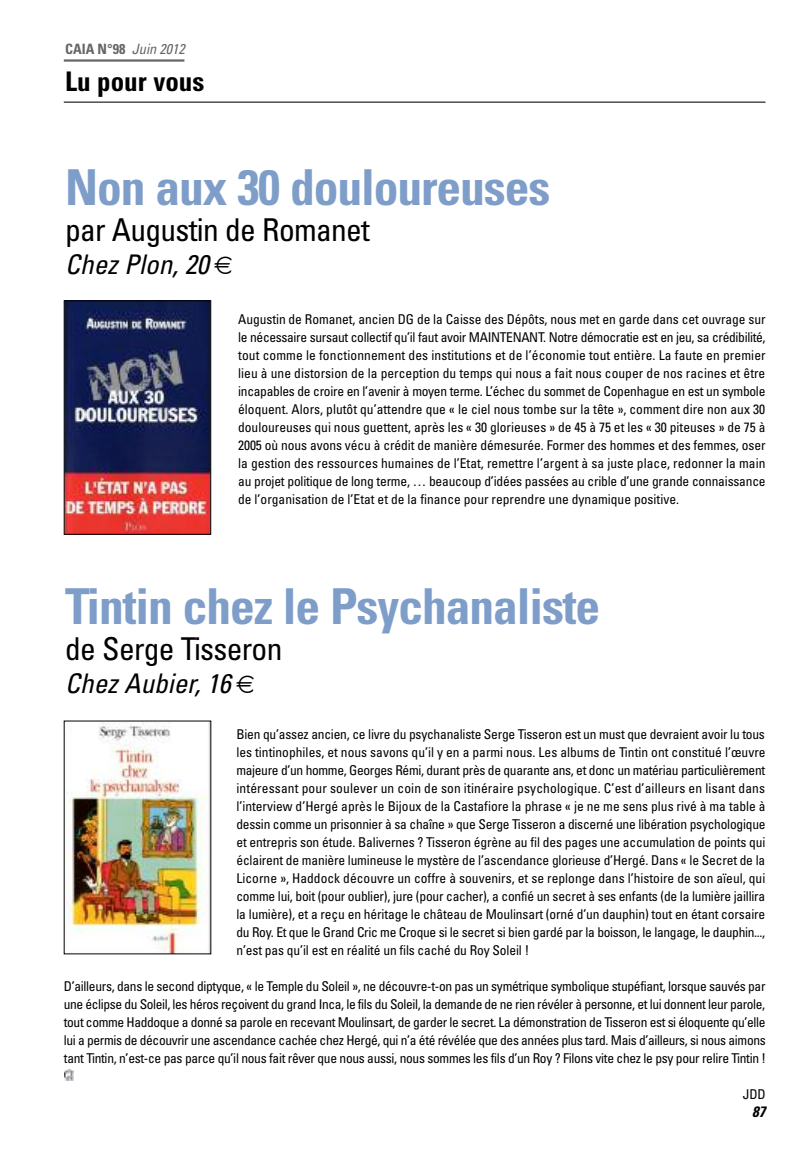
<style>
.page{position:relative;width:808px;height:1149px;background:#fff}
.page>*{position:absolute;margin:0;border:0;box-sizing:border-box;transform-origin:0 0}
.t1{font:700 condensed 49.5px "Univers";letter-spacing:-.02em;color:#7e9ec9}
.t2{font:condensed 31.5px "Univers";letter-spacing:-.02em;color:#000}
.t3{font:italic condensed 27px "Univers";color:#000}
.t4{font:700 condensed 27px "Univers";color:#000}
.t5{font:italic 700 condensed 15px "Univers";color:#000}
.t6{font:700 condensed 14.25px "Univers";color:#666}
.t7{font:condensed 13.5px/18px "Univers";letter-spacing:-.01em;color:#000;text-align:justify}
.s1{font-weight:400;font-style:italic}
</style>
<div class="page">
<hr style="left:64px;top:102px;width:701px;height:1px;background:#000">
<hr style="left:64px;top:59px;width:120px;height:3px;background:#666">
<img style="left:66px;top:302px;width:143px;height:230px">
<div style="left:64px;top:300px;width:147px;height:234px;border:1px solid #000"></div>
<svg style="left:65px;top:1069px;width:8px;height:10px"></svg>
<img style="left:66px;top:722px;width:143px;height:229px">
<p class="t6" style="left:65px;top:44px;width:121px">CAIA N°98 <span class="s1">Juin 2012</span></p>
<h3 class="t4" style="left:65px;top:71px;width:141px">Lu pour vous</h3>
<h1 class="t1" style="left:65px;top:169px;width:487px">Non aux 30 douloureuses</h1>
<h2 class="t2" style="left:65px;top:218px;width:306px">par Augustin de Romanet</h2>
<h3 class="t3" style="left:65px;top:255px;width:145px">Chez Plon, 20</h3>
<p class="t7" style="left:238px;top:311px;width:529px">Augustin de Romanet, ancien DG de la Caisse des Dépôts, nous met en garde dans cet ouvrage sur le nécessaire sursaut collectif qu’il faut avoir MAINTENANT. Notre démocratie est en jeu, sa crédibilité, tout comme le fonctionnement des institutions et de l’économie tout entière. La faute en premier lieu à une distorsion de la perception du temps qui nous a fait nous couper de nos racines et être incapables de croire en l’avenir à moyen terme. L’échec du sommet de Copenhague en est un symbole éloquent. Alors, plutôt qu’attendre que « le ciel nous tombe sur la tête », comment dire non aux 30 douloureuses qui nous guettent, après les « 30 glorieuses » de 45 à 75 et les « 30 piteuses » de 75 à 2005 où nous avons vécu à crédit de manière démesurée. Former des hommes et des femmes, oser la gestion des ressources humaines de l’Etat, remettre l’argent à sa juste place, redonner la main au projet politique de long terme, … beaucoup d’idées passées au crible d’une grande connaissance de l’organisation de l’Etat et de la finance pour reprendre une dynamique positive.</p>
<h1 class="t1" style="left:65px;top:588px;width:537px">Tintin chez le Psychanaliste</h1>
<h2 class="t2" style="left:65px;top:637px;width:219px">de Serge Tisseron</h2>
<h3 class="t3" style="left:65px;top:673px;width:167px">Chez Aubier, 16</h3>
<p class="t7" style="left:236px;top:725px;width:531px">Bien qu’assez ancien, ce livre du psychanaliste Serge Tisseron est un must que devraient avoir lu tous les tintinophiles, et nous savons qu’il y en a parmi nous. Les albums de Tintin ont constitué l’œuvre majeure d’un homme, Georges Rémi, durant près de quarante ans, et donc un matériau particulièrement intéressant pour soulever un coin de son itinéraire psychologique. C’est d’ailleurs en lisant dans l’interview d’Hergé après le Bijoux de la Castafiore la phrase « je ne me sens plus rivé à ma table à dessin comme un prisonnier à sa chaîne » que Serge Tisseron a discerné une libération psychologique et entrepris son étude. Balivernes ? Tisseron égrène au fil des pages une accumulation de points qui éclairent de manière lumineuse le mystère de l’ascendance glorieuse d’Hergé. Dans « le Secret de la Licorne », Haddock découvre un coffre à souvenirs, et se replonge dans l’histoire de son aïeul, qui comme lui, boit (pour oublier), jure (pour cacher), a confié un secret à ses enfants (de la lumière jaillira la lumière), et a reçu en héritage le château de Moulinsart (orné d’un dauphin) tout en étant corsaire du Roy. Et que le Grand Cric me Croque si le secret si bien gardé par la boisson, le langage, le dauphin..., n’est pas qu’il est en réalité un fils caché du Roy Soleil !</p>
<p class="t7" style="left:64px;top:977px;width:704px">D’ailleurs, dans le second diptyque, « le Temple du Soleil », ne découvre-t-on pas un symétrique symbolique stupéfiant, lorsque sauvés par une éclipse du Soleil, les héros reçoivent du grand Inca, le fils du Soleil, la demande de ne rien révéler à personne, et lui donnent leur parole, tout comme Haddoque a donné sa parole en recevant Moulinsart, de garder le secret. La démonstration de Tisseron est si éloquente qu’elle lui a permis de découvrir une ascendance cachée chez Hergé, qui n’a été révélée que des années plus tard. Mais d’ailleurs, si nous aimons tant Tintin, n’est-ce pas parce qu’il nous fait rêver que nous aussi, nous sommes les fils d’un Roy ? Filons vite chez le psy pour relire Tintin !</p>
<p class="t7" style="left:743px;top:1085px;width:24px">JDD</p>
<p class="t5" style="left:752px;top:1106px;width:15px">87</p>
</div>
